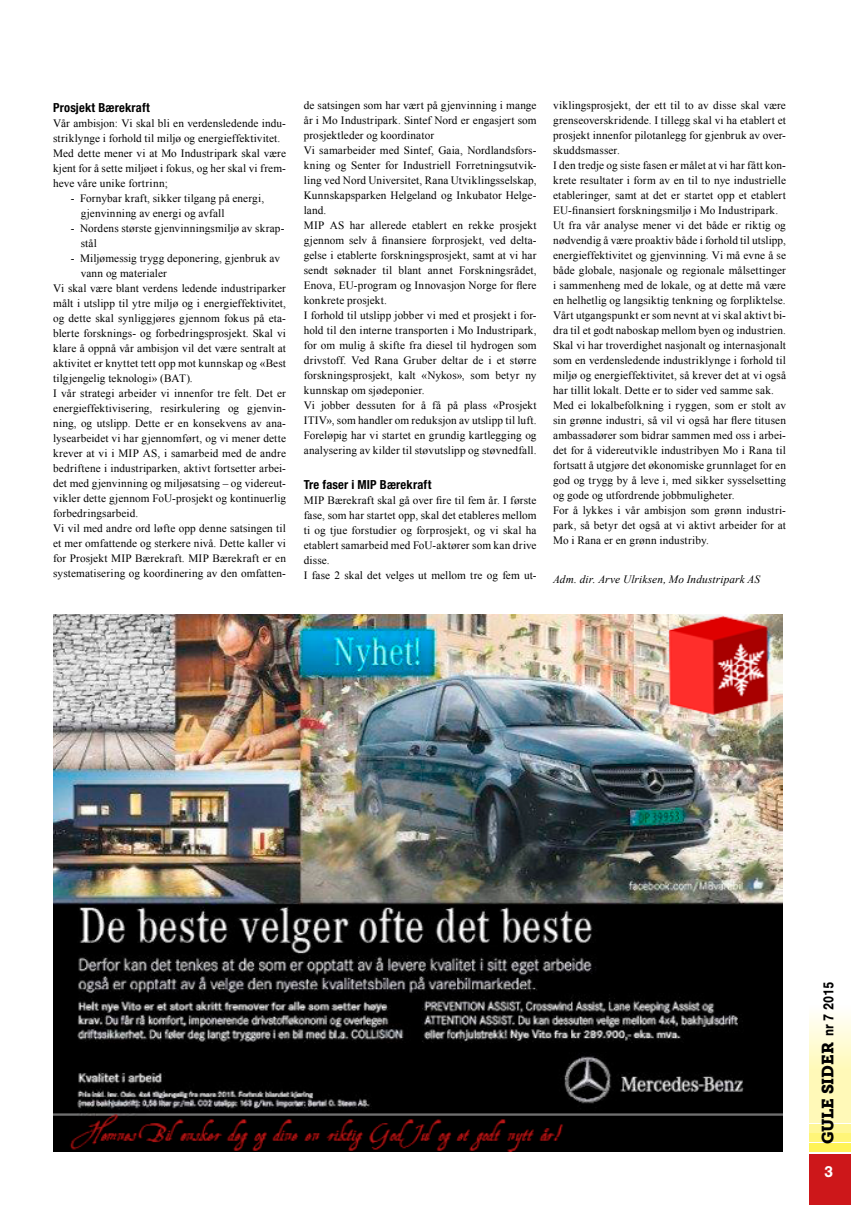
<style>
.page{position:relative;width:851px;height:1205px;background:#fff}
.page>*{position:absolute;margin:0;border:0;box-sizing:border-box;transform-origin:0 0}
.t1{font:16.25px "Museo Slab 900";letter-spacing:-.01em;color:#000}
.t2{font:700 16.25px "Nimbus San";color:#fff}
.t3{font:700 condensed 12.5px "Helvetica Neue";letter-spacing:.015em;color:#000}
.t4{font:11.25px/15px "Times New Roman";letter-spacing:.01em;color:#000}
.t5{font:italic 11.25px "Times New Roman";letter-spacing:.01em;color:#000}
.s1{font-family:"Nimbus San";font-weight:700;font-size:15px}
</style>
<div class="page">
<div style="left:808px;top:1154px;width:42px;height:51px;background:#cd171a"></div>
<svg style="left:809px;top:1014px;width:41px;height:109px;background:#fffac7"></svg>
<div style="left:809px;top:1123px;width:41px;height:9px;background:#fff797"></div>
<div style="left:809px;top:1134px;width:41px;height:8px;background:#fff578"></div>
<div style="left:809px;top:1143px;width:41px;height:9px;background:#fff357"></div>
<img style="left:53px;top:614px;width:729px;height:537px">
<p class="t3" style="left:53px;top:100px;width:98px">Prosjekt Bærekraft</p>
<p class="t4" style="left:53px;top:116px;width:234px">Vår ambisjon: Vi skal bli en verdensledende indu&shy;striklynge i forhold til miljø og energieffektivitet.<br>Med dette mener vi at Mo Industripark skal være kjent for å sette miljøet i fokus, og her skal vi frem&shy;heve våre unike fortrinn;</p>
<p class="t4" style="left:81px;top:191px;width:185px;text-indent:-10px">- Fornybar kraft, sikker tilgang på energi, gjenvinning av energi og avfall</p>
<p class="t4" style="left:81px;top:221px;width:205px;text-indent:-10px">- Nordens største gjenvinningsmiljø av skrap&shy;stål</p>
<p class="t4" style="left:71px;top:251px;width:211px">- Miljømessig trygg deponering, gjenbruk av</p>
<p class="t4" style="left:81px;top:266px;width:88px">vann og materialer</p>
<p class="t4" style="left:53px;top:281px;width:234px">Vi skal være blant verdens ledende industriparker</p>
<p class="t4" style="left:53px;top:296px;width:234px">målt i utslipp til ytre miljø og i energieffektivitet,</p>
<p class="t4" style="left:53px;top:311px;width:234px">og dette skal synliggjøres gjennom fokus på eta-</p>
<p class="t4" style="left:53px;top:326px;width:234px">blerte forsknings- og forbedringsprosjekt. Skal vi</p>
<p class="t4" style="left:53px;top:341px;width:234px">klare å oppnå vår ambisjon vil det være sentralt at</p>
<p class="t4" style="left:53px;top:356px;width:234px">aktivitet er knyttet tett opp mot kunnskap og «Best</p>
<p class="t4" style="left:53px;top:371px;width:141px">tilgjengelig teknologi» (BAT).</p>
<p class="t4" style="left:53px;top:386px;width:234px">I vår strategi arbeider vi innenfor tre felt. Det er</p>
<p class="t4" style="left:53px;top:401px;width:234px">energieffektivisering, resirkulering og gjenvin-</p>
<p class="t4" style="left:53px;top:416px;width:234px">ning, og utslipp. Dette er en konsekvens av ana-</p>
<p class="t4" style="left:53px;top:431px;width:234px">lysearbeidet vi har gjennomført, og vi mener dette</p>
<p class="t4" style="left:53px;top:446px;width:234px">krever at vi i MIP AS, i samarbeid med de andre</p>
<p class="t4" style="left:53px;top:461px;width:234px">bedriftene i industriparken, aktivt fortsetter arbei-</p>
<p class="t4" style="left:53px;top:476px;width:234px">det med gjenvinning og miljøsatsing – og videreut-</p>
<p class="t4" style="left:53px;top:491px;width:234px">vikler dette gjennom FoU-prosjekt og kontinuerlig</p>
<p class="t4" style="left:53px;top:506px;width:87px">forbedringsarbeid.</p>
<p class="t4" style="left:53px;top:521px;width:234px">Vi vil med andre ord løfte opp denne satsingen til</p>
<p class="t4" style="left:53px;top:536px;width:234px">et mer omfattende og sterkere nivå. Dette kaller vi</p>
<p class="t4" style="left:53px;top:551px;width:234px">for Prosjekt MIP Bærekraft. MIP Bærekraft er en</p>
<p class="t4" style="left:53px;top:566px;width:234px">systematisering og koordinering av den omfatten-</p>
<p class="t4" style="left:304px;top:97px;width:234px">de satsingen som har vært på gjenvinning i mange år i Mo Industripark. Sintef Nord er engasjert som prosjektleder og koordinator<br>Vi samarbeider med Sintef, Gaia, Nordlandsfors&shy;kning og Senter for Industriell Forretningsutvik&shy;ling ved Nord Universitet, Rana Utviklingsselskap, Kunnskapsparken Helgeland og Inkubator Helge&shy;land.<br>MIP AS har allerede etablert en rekke prosjekt gjennom selv å finansiere forprosjekt, ved delta&shy;gelse i etablerte forskningsprosjekt, samt at vi har sendt søknader til blant annet Forskningsrådet, Enova, EU-program og Innovasjon Norge for flere konkrete prosjekt.<br>I forhold til utslipp jobber vi med et prosjekt i for&shy;hold til den interne transporten i Mo Industripark, for om mulig å skifte fra diesel til hydrogen som drivstoff. Ved Rana Gruber deltar de i et større forskningsprosjekt, kalt «Nykos», som betyr ny kunnskap om sjødeponier.<br>Vi jobber dessuten for å få på plass «Prosjekt ITIV», som handler om reduksjon av utslipp til luft.<br>Foreløpig har vi startet en grundig kartlegging og analysering av kilder til støvutslipp og støvnedfall.</p>
<p class="t3" style="left:304px;top:476px;width:129px">Tre faser i MIP Bærekraft</p>
<p class="t4" style="left:304px;top:492px;width:234px">MIP Bærekraft skal gå over fire til fem år. I første fase, som har startet opp, skal det etableres mellom ti og tjue forstudier og forprosjekt, og vi skal ha etablert samarbeid med FoU-aktører som kan drive disse.<br>I fase 2 skal det velges ut mellom tre og fem ut-</p>
<p class="t4" style="left:553px;top:97px;width:234px">viklingsprosjekt, der ett til to av disse skal være grenseoverskridende. I tillegg skal vi ha etablert et prosjekt innenfor pilotanlegg for gjenbruk av over&shy;skuddsmasser.<br>I den tredje og siste fasen er målet at vi har fått kon&shy;krete resultater i form av en til to nye industrielle etableringer, samt at det er startet opp et etablert EU-finansiert forskningsmiljø i Mo Industripark.<br>Ut fra vår analyse mener vi det både er riktig og nødvendig å være proaktiv både i forhold til utslipp, energieffektivitet og gjenvinning. Vi må evne å se både globale, nasjonale og regionale målsettinger i sammenheng med de lokale, og at dette må være en helhetlig og langsiktig tenkning og forpliktelse.<br>Vårt utgangspunkt er som nevnt at vi skal aktivt bi&shy;dra til et godt naboskap mellom byen og industrien.<br>Skal vi har troverdighet nasjonalt og internasjonalt som en verdensledende industriklynge i forhold til miljø og energieffektivitet, så krever det at vi også har tillit lokalt. Dette er to sider ved samme sak.<br>Med ei lokalbefolkning i ryggen, som er stolt av sin grønne industri, så vil vi også har flere titusen ambassadører som bidrar sammen med oss i arbei&shy;det for å videreutvikle industribyen Mo i Rana til fortsatt å utgjøre det økonomiske grunnlaget for en god og trygg by å leve i, med sikker sysselsetting og gode og utfordrende jobbmuligheter.<br>For å lykkes i vår ambisjon som grønn industri&shy;park, så betyr det også at vi aktivt arbeider for at Mo i Rana er en grønn industriby.</p>
<p class="t5" style="left:553px;top:571px;width:208px">Adm. dir. Arve Ulriksen, Mo Industripark AS</p>
<h1 class="t1" style="left:818px;top:1144px;width:163px;rotate:-90deg">GULE SIDER <span class="s1">nr 7 2015</span></h1>
<h1 class="t2" style="left:824px;top:1162px;width:11px">3</h1>
</div>
